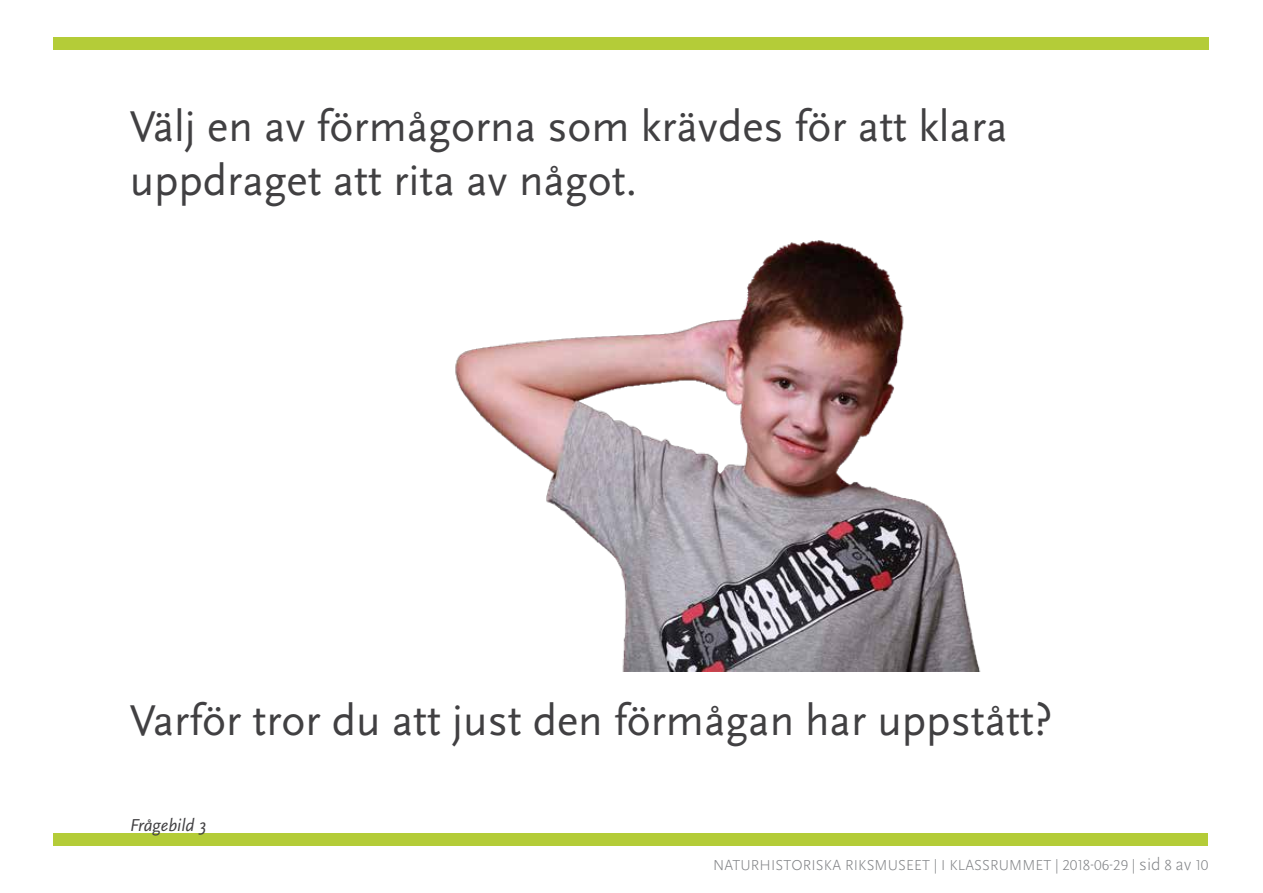
<style>
.page{position:relative;width:1263px;height:893px;background:#fff}
.page>*{position:absolute;margin:0;border:0;box-sizing:border-box;transform-origin:0 0}
.t1{font:45px/54px "Scala Sans Pro";color:#414042}
.t2{font:italic 18px "Scala Sans Pro";color:#414042}
.t3{font:300 15px "Scala Sans Pro";letter-spacing:.01em;color:#808285}
.s1{font-size:18px}
</style>
<div class="page">
<div style="left:53px;top:37px;width:1155px;height:12px;background:#b4cc38"></div>
<div style="left:53px;top:833px;width:1155px;height:13px;background:#b4cc38"></div>
<img style="left:455px;top:240px;width:526px;height:432px">
<p class="t1" style="left:130px;top:99px;width:879px">Välj en av förmågorna som krävdes för att klara uppdraget att rita av något.</p>
<p class="t1" style="left:130px;top:693px;width:924px">Varför tror du att just den förmågan har uppstått?</p>
<p class="t2" style="left:130px;top:814px;width:78px">Frågebild 3</p>
<p class="t3" style="left:713px;top:856px;width:497px">NATURHISTORISKA RIKSMUSEET | I KLASSRUMMET | 2018-06-29 | <span class="s1">sid</span> 8 <span class="s1">av</span> 10</p>
</div>
